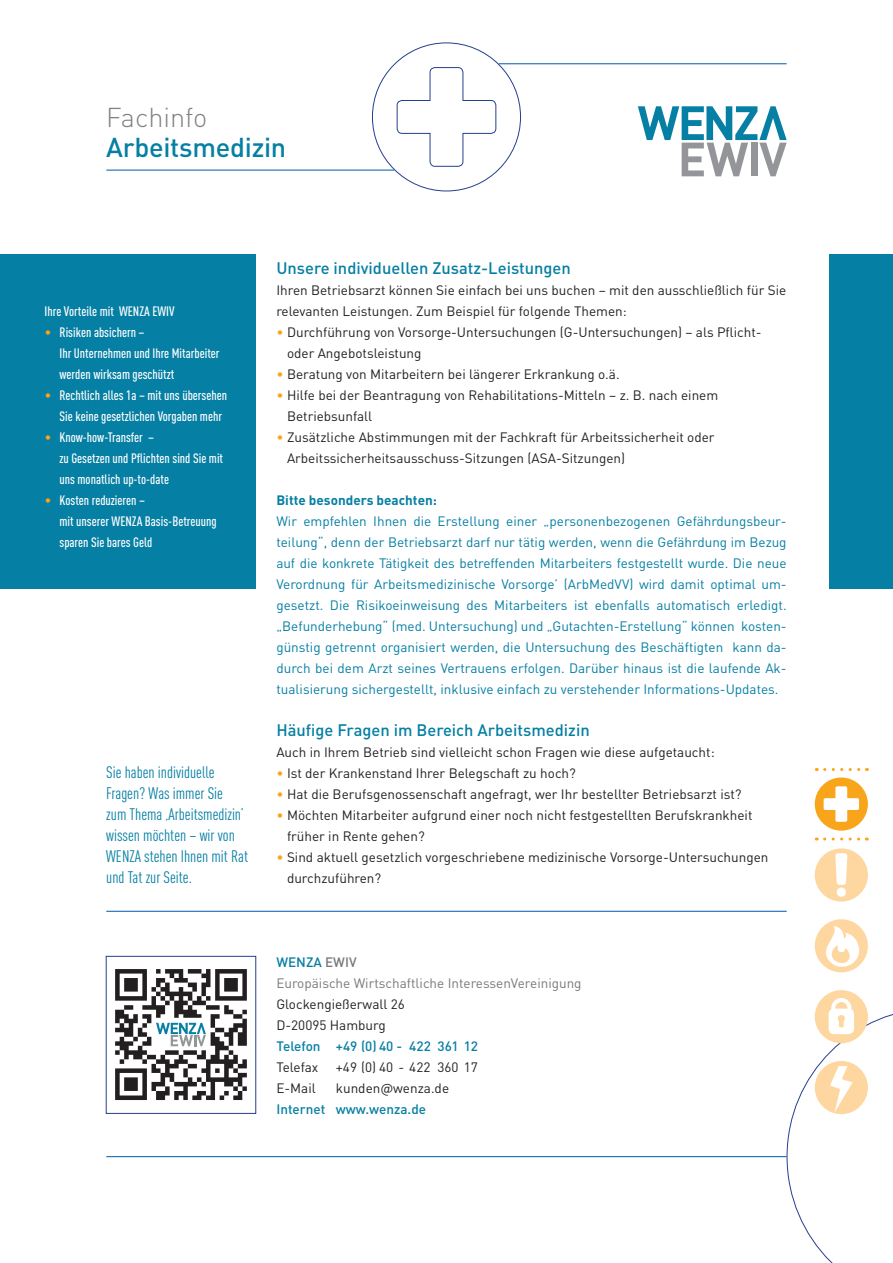
<style>
.page{position:relative;width:893px;height:1263px;background:#fff}
.page>*{position:absolute;margin:0;border:0;box-sizing:border-box;transform-origin:0 0}
.t1{font:500 27px "DINOT";letter-spacing:-.01em;color:#057fa3}
.t2{font:300 27px "DINOT";color:#808285}
.t3{font:condensed 16.5px/21px "DINOT";color:#057fa3}
.t4{font:500 16.5px "DINOT";color:#057fa3}
.t5{font:13.5px/21px "DINOT";color:#231f20}
.t6{font:13.5px/21px "DINOT";color:#057fa3;text-align:justify}
.t7{font:500 condensed 13.5px/21px "DINOT";color:#fff}
.t8{font:13.5px/21px "DINOT";color:#76787b}
.t9{font:500 13.5px "DINOT";color:#057fa3}
.t10{font:700 13.5px "DINOT";color:#057fa3}
.s1{font-weight:400;font-stretch:normal;color:#f9a51b}
.s2{color:#f9a51b}
.s3{font-weight:500;color:#057fa3}
.s4{font-weight:500}
</style>
<div class="page">
<hr style="left:106px;top:1156px;width:681px;height:1px;background:#015aaa">
<img style="left:115px;top:969px;width:132px;height:131px">
<svg style="left:156px;top:1023px;width:50px;height:23px"></svg>
<div style="left:0;top:254px;width:255px;height:334px;background:#057fa3"></div>
<div style="left:829px;top:254px;width:64px;height:334px;background:#057fa3"></div>
<hr style="left:106px;top:911px;width:681px;height:1px;background:#015aaa">
<svg style="left:372px;top:42px;width:149px;height:150px"></svg>
<hr style="left:106px;top:170px;width:288px;height:1px;background:#015aaa">
<hr style="left:499px;top:63px;width:288px;height:1px;background:#015aaa">
<svg style="left:638px;top:106px;width:149px;height:70px"></svg>
<svg style="left:815px;top:777px;width:53px;height:54px"></svg>
<svg style="left:815px;top:848px;width:53px;height:53px"></svg>
<svg style="left:787px;top:990px;width:106px;height:273px"></svg>
<svg style="left:814px;top:919px;width:54px;height:53px"></svg>
<svg style="left:825px;top:768px;width:42px;height:3px"></svg>
<svg style="left:825px;top:837px;width:42px;height:3px"></svg>
<div style="left:106px;top:956px;width:150px;height:158px;border:1px solid #253f8e"></div>
<h1 class="t2" style="left:106px;top:99px;width:102px">Fachinfo</h1>
<h1 class="t1" style="left:106px;top:129px;width:181px">Arbeitsmedizin</h1>
<p class="t7" style="left:45px;top:300px;width:131px">Ihre Vorteile mit WENZA EWIV</p>
<p class="t7" style="left:60px;top:321px;width:162px;text-indent:-15px"><span class="s1">•</span> Risiken absichern –<br>Ihr Unternehmen und Ihre Mitarbeiter werden wirksam geschützt</p>
<p class="t7" style="left:60px;top:384px;width:169px;text-indent:-15px"><span class="s1">•</span> Rechtlich alles 1a – mit uns übersehen<br>Sie keine gesetzlichen Vorgaben mehr</p>
<p class="t7" style="left:60px;top:426px;width:165px;text-indent:-15px"><span class="s1">•</span> Know-how-Transfer –<br>zu Gesetzen und Pflichten sind Sie mit uns monatlich up-to-date</p>
<p class="t7" style="left:60px;top:489px;width:159px;text-indent:-15px"><span class="s1">•</span> Kosten reduzieren –<br>mit unserer WENZA Basis-Betreuung sparen Sie bares Geld</p>
<p class="t3" style="left:106px;top:761px;width:143px">Sie haben individuelle<br>Fragen? Was immer Sie<br>zum Thema ‚Arbeitsmedizin’ wissen möchten – wir von<br>WENZA stehen Ihnen mit Rat und Tat zur Seite.</p>
<p class="t4" style="left:276px;top:256px;width:296px">Unsere individuellen Zusatz-Leistungen</p>
<p class="t5" style="left:276px;top:279px;width:511px">Ihren Betriebsarzt können Sie einfach bei uns buchen – mit den ausschließlich für Sie relevanten Leistungen. Zum Beispiel für folgende Themen:</p>
<p class="t5" style="left:287px;top:321px;width:476px;text-indent:-11px"><span class="s2">•</span> Durchführung von Vorsorge-Untersuchungen (G-Untersuchungen) – als Pflicht&shy;oder Angebotsleistung</p>
<p class="t5" style="left:276px;top:363px;width:345px"><span class="s2">•</span> Beratung von Mitarbeitern bei längerer Erkrankung o.ä.</p>
<p class="t5" style="left:287px;top:384px;width:433px;text-indent:-11px"><span class="s2">•</span> Hilfe bei der Beantragung von Rehabilitations-Mitteln – z. B. nach einem<br>Betriebsunfall</p>
<p class="t5" style="left:287px;top:426px;width:429px;text-indent:-11px"><span class="s2">•</span> Zusätzliche Abstimmungen mit der Fachkraft für Arbeitssicherheit oder<br>Arbeitssicherheitsausschuss-Sitzungen (ASA-Sitzungen)</p>
<p class="t10" style="left:276px;top:491px;width:162px">Bitte besonders beachten:</p>
<p class="t6" style="left:276px;top:510px;width:512px">Wir empfehlen Ihnen die Erstellung einer „personenbezogenen Gefährdungsbeur&shy;teilung“, denn der Betriebsarzt darf nur tätig werden, wenn die Gefährdung im Bezug auf die konkrete Tätigkeit des betreffenden Mitarbeiters festgestellt wurde. Die neue Verordnung für Arbeitsmedizinische Vorsorge’ (ArbMedVV) wird damit optimal um&shy;gesetzt. Die Risikoeinweisung des Mitarbeiters ist ebenfalls automatisch erledigt. „Befunderhebung“ (med. Untersuchung) und „Gutachten-Erstellung“ können kosten&shy;günstig getrennt organisiert werden, die Untersuchung des Beschäftigten kann da&shy;durch bei dem Arzt seines Vertrauens erfolgen. Darüber hinaus ist die laufende Ak&shy;tualisierung sichergestellt, inklusive einfach zu verstehender Informations-Updates.</p>
<p class="t4" style="left:276px;top:718px;width:315px">Häufige Fragen im Bereich Arbeitsmedizin</p>
<p class="t5" style="left:276px;top:741px;width:440px">Auch in Ihrem Betrieb sind vielleicht schon Fragen wie diese aufgetaucht:</p>
<p class="t5" style="left:276px;top:762px;width:301px"><span class="s2">•</span> Ist der Krankenstand Ihrer Belegschaft zu hoch?</p>
<p class="t5" style="left:276px;top:783px;width:467px"><span class="s2">•</span> Hat die Berufsgenossenschaft angefragt, wer Ihr bestellter Betriebsarzt ist?</p>
<p class="t5" style="left:287px;top:804px;width:467px;text-indent:-11px"><span class="s2">•</span> Möchten Mitarbeiter aufgrund einer noch nicht festgestellten Berufskrankheit früher in Rente gehen?</p>
<p class="t5" style="left:287px;top:846px;width:483px;text-indent:-11px"><span class="s2">•</span> Sind aktuell gesetzlich vorgeschriebene medizinische Vorsorge-Untersuchungen durchzuführen?</p>
<p class="t8" style="left:276px;top:951px;width:307px"><span class="s3">WENZA</span> <span class="s4">EWIV<br></span>Europäische Wirtschaftliche InteressenVereinigung</p>
<p class="t5" style="left:276px;top:993px;width:130px">Glockengießerwall 26<br>D-20095 Hamburg</p>
<p class="t9" style="left:276px;top:1037px;width:203px">Telefon +49 (0) 40 - 422 361 12</p>
<p class="t5" style="left:276px;top:1056px;width:43px">Telefax</p>
<p class="t5" style="left:336px;top:1056px;width:143px">+49 (0) 40 - 422 360 17</p>
<p class="t5" style="left:276px;top:1077px;width:41px">E-Mail</p>
<p class="t5" style="left:336px;top:1077px;width:115px">kunden@wenza.de</p>
<p class="t9" style="left:276px;top:1100px;width:151px">Internet www.wenza.de</p>
</div>
